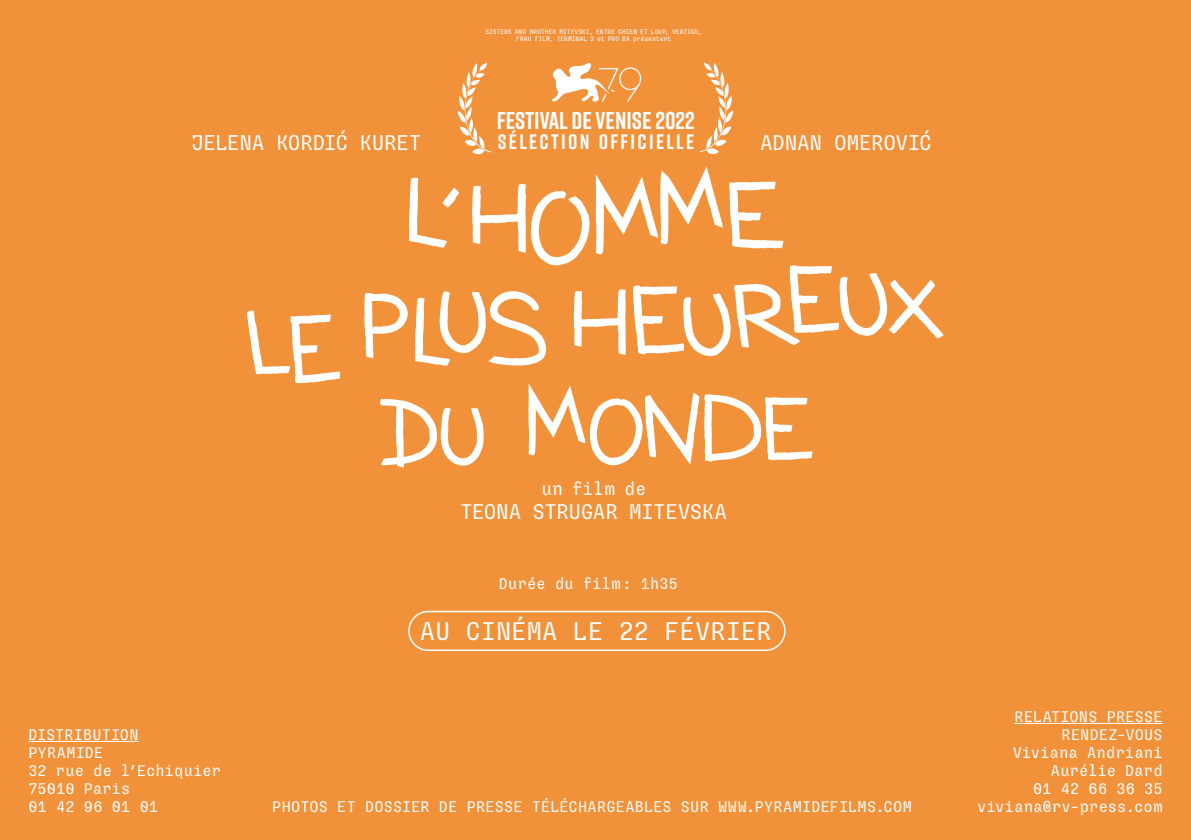
<style>
.page{position:relative;width:1191px;height:840px;background:#fff}
.page>*{position:absolute;margin:0;border:0;box-sizing:border-box;transform-origin:0 0}
.t1{font:25.6px "Sligoil Micro";color:#fff}
.t2{font:700 24.2px "Rift";color:#fff}
.t3{font:21.2px "Sligoil Micro";letter-spacing:-.025em;color:#fff}
.t4{font:700 20.8px "Rift";letter-spacing:.11em;color:#fff}
.t5{font:17.8px "Sligoil Micro";letter-spacing:.01em;color:#fff}
.t6{font:15.4px/18px "Sligoil Micro";letter-spacing:.01em;color:#fff;text-align:right}
.t7{font:6.4px/7.8px "Sligoil Micro";letter-spacing:-.015em;color:#fff;text-align:center}
</style>
<div class="page">
<div style="left:0;top:0;width:1191px;height:839px;background:#f1923b"></div>
<svg style="left:409px;top:177px;width:50px;height:71px"></svg>
<svg style="left:472px;top:184px;width:117px;height:81px"></svg>
<svg style="left:595px;top:166px;width:189px;height:89px"></svg>
<svg style="left:247px;top:310px;width:93px;height:73px"></svg>
<svg style="left:364px;top:293px;width:44px;height:65px"></svg>
<svg style="left:415px;top:291px;width:131px;height:75px"></svg>
<svg style="left:573px;top:289px;width:53px;height:66px"></svg>
<svg style="left:633px;top:265px;width:311px;height:91px"></svg>
<svg style="left:380px;top:398px;width:104px;height:70px"></svg>
<svg style="left:528px;top:383px;width:285px;height:82px"></svg>
<div style="left:408px;top:610px;width:377px;height:40px;border:2px solid #fff;border-radius:19px"></div>
<hr style="left:1014px;top:722px;width:148px;height:1px;background:#fff">
<hr style="left:28px;top:740px;width:111px;height:1px;background:#fff">
<svg style="left:457px;top:63px;width:34px;height:91px"></svg>
<svg style="left:699px;top:62px;width:34px;height:92px"></svg>
<svg style="left:552px;top:62px;width:89px;height:40px"></svg>
<p class="t7" style="left:485px;top:27px;width:218px">SISTERS AND BROTHER MITEVSKI, ENTRE CHIEN ET LOUP, VERTIGO,<br>FRAU FILM, TERMINAL 3 et PRO BA présentent</p>
<h2 class="t2" style="left:497px;top:103px;width:199px">FESTIVAL DE VENISE 2022</h2>
<h3 class="t4" style="left:498px;top:127px;width:198px">SÉLECTION OFFICIELLE</h3>
<h3 class="t3" style="left:191px;top:129px;width:232px">JELENA KORDIĆ KURET</h3>
<h3 class="t3" style="left:760px;top:129px;width:173px">ADNAN OMEROVIĆ</h3>
<p class="t6" style="left:28px;top:724px;width:194px;text-align:left">DISTRIBUTION<br>PYRAMIDE<br>32 rue de l’Echiquier<br>75010 Paris<br>01 42 96 01 01</p>
<p class="t5" style="left:541px;top:477px;width:106px">un film de</p>
<h3 class="t3" style="left:460px;top:498px;width:269px">TEONA STRUGAR MITEVSKA</h3>
<p class="t6" style="left:499px;top:574px;width:181px">Durée du film: 1h35</p>
<h1 class="t1" style="left:420px;top:614px;width:353px">AU CINÉMA LE 22 FÉVRIER</h1>
<p class="t6" style="left:272px;top:796px;width:641px">PHOTOS ET DOSSIER DE PRESSE TÉLÉCHARGEABLES SUR WWW.PYRAMIDEFILMS.COM</p>
<p class="t6" style="left:977px;top:706px;width:187px">RELATIONS PRESSE<br>RENDEZ-VOUS<br>Viviana Andriani<br>Aurélie Dard<br>01 42 66 36 35 viviana@rv-press.com</p>
</div>
